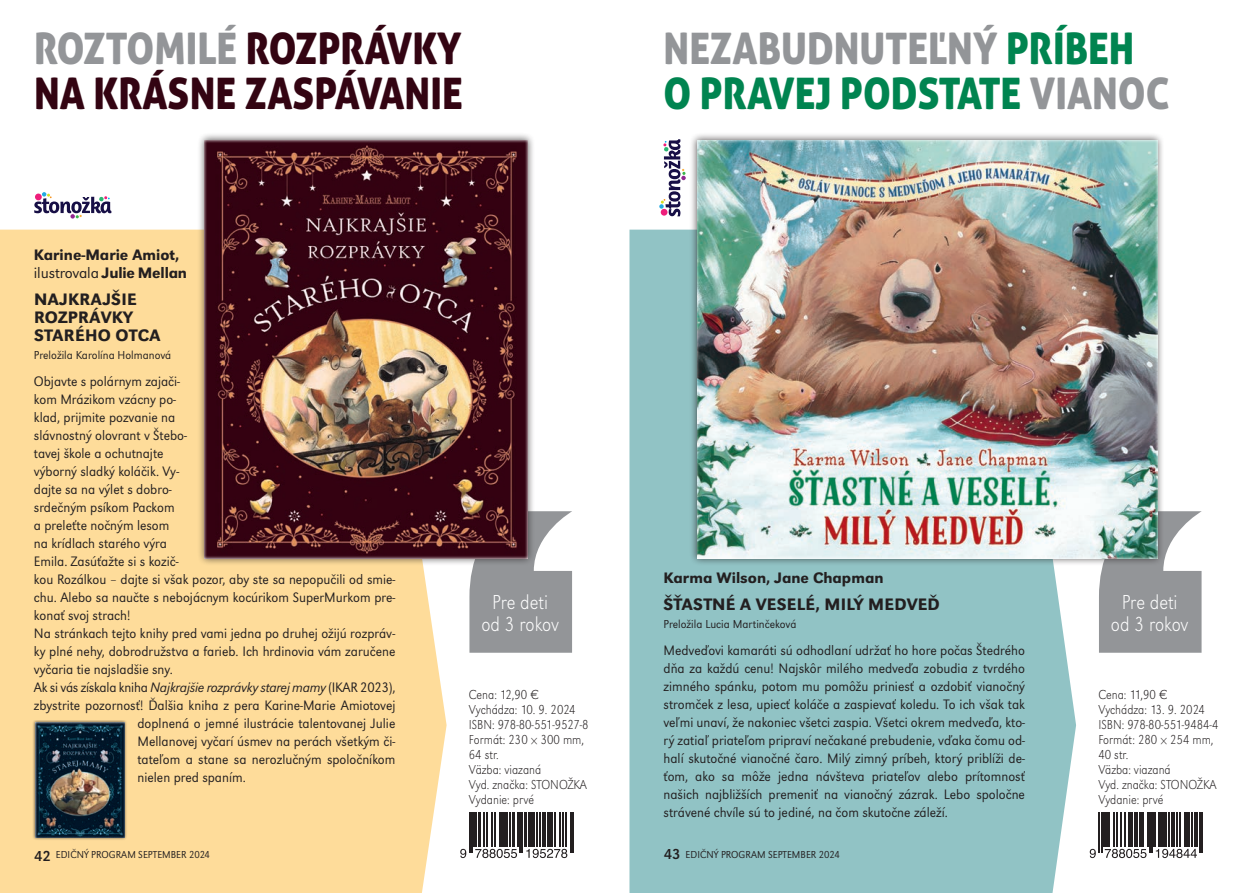
<style>
.page{position:relative;width:1259px;height:893px;background:#fff}
.page>*{position:absolute;margin:0;border:0;box-sizing:border-box;transform-origin:0 0}
.Headline{font:43.5px/45px "Aller Display";color:#008450;scale:.9 1}
.Headline-2{font:43.5px/45px "Aller Display";color:#330412;scale:.9 1}
.t1{font:300 expanded 21px/22.5px "URW Grotesk TOT";color:#fff;text-align:center;scale:.9 1}
.Titul{font:500 17.25px/18px "URW Grotesk TOT";letter-spacing:.015em;color:#231f20}
.Autor{font:500 15.75px "URW Grotesk TOT";color:#231f20}
.Autor-2{font:300 15.75px "URW Grotesk TOT";letter-spacing:-.01em;color:#231f20}
.t2{font:15px "URW Grotesk TOT";color:#231f20}
.Text{font:300 14.25px/18px "URW Grotesk TOT";color:#231f20;text-align:justify;scale:.95 1}
.Data{font:300 expanded 13.5px "URW Grotesk TOT";color:#231f20;scale:.9 1}
.Prelozil{font:300 12px "URW Grotesk TOT";color:#231f20;scale:.95 1}
.t3{font:300 10.5px "URW Grotesk TOT";letter-spacing:.005em;color:#231f20;scale:.95 1}
.s1{color:#939598}
.s2{font-weight:500}
.s3{font-style:italic}
</style>
<div class="page">
<div style="left:0;top:230px;width:446px;height:663px;background:#fedc9a"></div>
<hr style="left:469px;top:812px;width:1px;height:41px;background:#231f20">
<hr style="left:471px;top:812px;width:2px;height:41px;background:#231f20">
<hr style="left:474px;top:812px;width:3px;height:34px;background:#231f20">
<hr style="left:478px;top:812px;width:2px;height:34px;background:#231f20">
<hr style="left:484px;top:812px;width:1px;height:34px;background:#231f20">
<hr style="left:487px;top:812px;width:1px;height:34px;background:#231f20">
<hr style="left:491px;top:812px;width:1px;height:34px;background:#231f20">
<hr style="left:494px;top:812px;width:1px;height:34px;background:#231f20">
<hr style="left:499px;top:812px;width:2px;height:34px;background:#231f20">
<hr style="left:502px;top:812px;width:1px;height:34px;background:#231f20">
<hr style="left:504px;top:812px;width:4px;height:34px;background:#231f20">
<hr style="left:510px;top:812px;width:1px;height:34px;background:#231f20">
<hr style="left:512px;top:812px;width:2px;height:34px;background:#231f20">
<hr style="left:517px;top:812px;width:1px;height:34px;background:#231f20">
<hr style="left:520px;top:812px;width:1px;height:41px;background:#231f20">
<hr style="left:522px;top:812px;width:1px;height:41px;background:#231f20">
<hr style="left:524px;top:812px;width:2px;height:34px;background:#231f20">
<hr style="left:528px;top:812px;width:3px;height:34px;background:#231f20">
<hr style="left:532px;top:812px;width:3px;height:34px;background:#231f20">
<hr style="left:536px;top:812px;width:1px;height:34px;background:#231f20">
<hr style="left:539px;top:812px;width:1px;height:34px;background:#231f20">
<hr style="left:542px;top:812px;width:4px;height:34px;background:#231f20">
<hr style="left:547px;top:812px;width:2px;height:34px;background:#231f20">
<hr style="left:550px;top:812px;width:2px;height:34px;background:#231f20">
<hr style="left:555px;top:812px;width:1px;height:34px;background:#231f20">
<hr style="left:559px;top:812px;width:1px;height:34px;background:#231f20">
<hr style="left:562px;top:812px;width:1px;height:34px;background:#231f20">
<hr style="left:565px;top:812px;width:1px;height:34px;background:#231f20">
<hr style="left:570px;top:812px;width:1px;height:41px;background:#231f20">
<hr style="left:572px;top:812px;width:1px;height:41px;background:#231f20">
<svg style="left:460px;top:849px;width:6px;height:9px"></svg>
<svg style="left:475px;top:849px;width:42px;height:9px"></svg>
<svg style="left:526px;top:849px;width:41px;height:9px"></svg>
<svg style="left:469px;top:511px;width:103px;height:142px;background:#a3a5a7"></svg>
<svg style="left:34px;top:192px;width:77px;height:27px"></svg>
<div style="left:35px;top:194px;width:7px;height:6px;background:#ee1e7b;border-radius:50%"></div>
<div style="left:197px;top:133px;width:338px;height:433px;background:#231f20;opacity:.75"></div>
<img style="left:203px;top:139px;width:326px;height:420px">
<div style="left:33px;top:720px;width:95px;height:121px;background:#231f20;opacity:.75"></div>
<img style="left:35px;top:721px;width:91px;height:117px">
<div style="left:629px;top:230px;width:447px;height:663px;background:#91c3c5"></div>
<hr style="left:1099px;top:812px;width:1px;height:41px;background:#231f20">
<hr style="left:1101px;top:812px;width:1px;height:41px;background:#231f20">
<hr style="left:1103px;top:812px;width:3px;height:34px;background:#231f20">
<hr style="left:1107px;top:812px;width:2px;height:34px;background:#231f20">
<hr style="left:1113px;top:812px;width:1px;height:34px;background:#231f20">
<hr style="left:1116px;top:812px;width:1px;height:34px;background:#231f20">
<hr style="left:1120px;top:812px;width:1px;height:34px;background:#231f20">
<hr style="left:1124px;top:812px;width:1px;height:34px;background:#231f20">
<hr style="left:1128px;top:812px;width:2px;height:34px;background:#231f20">
<hr style="left:1131px;top:812px;width:1px;height:34px;background:#231f20">
<hr style="left:1134px;top:812px;width:3px;height:34px;background:#231f20">
<hr style="left:1139px;top:812px;width:1px;height:34px;background:#231f20">
<hr style="left:1141px;top:812px;width:2px;height:34px;background:#231f20">
<hr style="left:1147px;top:812px;width:1px;height:34px;background:#231f20">
<hr style="left:1149px;top:812px;width:1px;height:41px;background:#231f20">
<hr style="left:1151px;top:812px;width:1px;height:41px;background:#231f20">
<hr style="left:1153px;top:812px;width:2px;height:34px;background:#231f20">
<hr style="left:1158px;top:812px;width:2px;height:34px;background:#231f20">
<hr style="left:1161px;top:812px;width:3px;height:34px;background:#231f20">
<hr style="left:1165px;top:812px;width:1px;height:34px;background:#231f20">
<hr style="left:1169px;top:812px;width:1px;height:34px;background:#231f20">
<hr style="left:1171px;top:812px;width:3px;height:34px;background:#231f20">
<hr style="left:1176px;top:812px;width:1px;height:34px;background:#231f20">
<hr style="left:1179px;top:812px;width:1px;height:34px;background:#231f20">
<hr style="left:1184px;top:812px;width:1px;height:34px;background:#231f20">
<hr style="left:1186px;top:812px;width:3px;height:34px;background:#231f20">
<hr style="left:1191px;top:812px;width:2px;height:34px;background:#231f20">
<hr style="left:1194px;top:812px;width:3px;height:34px;background:#231f20">
<hr style="left:1199px;top:812px;width:1px;height:41px;background:#231f20">
<hr style="left:1201px;top:812px;width:1px;height:41px;background:#231f20">
<svg style="left:1089px;top:849px;width:6px;height:9px"></svg>
<svg style="left:1104px;top:849px;width:42px;height:9px"></svg>
<svg style="left:1155px;top:849px;width:42px;height:9px"></svg>
<svg style="left:1099px;top:511px;width:102px;height:142px;background:#a2a4a7"></svg>
<div style="left:689px;top:133px;width:475px;height:433px;background:#231f20;opacity:.75"></div>
<img style="left:697px;top:139px;width:462px;height:420px">
<svg style="left:659px;top:139px;width:27px;height:77px"></svg>
<div style="left:661px;top:209px;width:6px;height:7px;background:#ee1e7b;border-radius:50%"></div>
<p class="Headline-2" style="left:34px;top:26px;width:478px"><span class="s1">ROZTOMILÉ</span> ROZPRÁVKY<br>NA KRÁSNE ZASPÁVANIE</p>
<p class="Autor" style="left:34px;top:245px;width:147px">Karine-Marie Amiot,</p>
<p class="Autor-2" style="left:34px;top:264px;width:155px">ilustrovala <span class="s2">Julie Mellan</span></p>
<p class="Titul" style="left:34px;top:290px;width:128px">NAJKRAJŠIE<br>ROZPRÁVKY<br>STARÉHO OTCA</p>
<p class="Prelozil" style="left:34px;top:348px;width:146px">Preložila Karolína Holmanová</p>
<p class="Text" style="left:34px;top:372px;width:163px;text-align:left">Objavte s polárnym zajači&shy;kom Mrázikom vzácny po&shy;klad, prijmite pozvanie na slávnostný olovrant v Štebo&shy;tavej škole a ochutnajte výborný sladký koláčik. Vy&shy;dajte sa na výlet s dobro&shy;srdečným psíkom Packom<br>a preleťte nočným lesom na krídlach starého výra<br>Emila. Zasúťažte si s kozič-</p>
<p class="Text" style="left:34px;top:570px;width:382px">kou Rozálkou – dajte si však pozor, aby ste sa nepopučili od smie&shy;chu. Alebo sa naučte s nebojácnym kocúrikom SuperMurkom pre&shy;konať svoj strach!</p>
<p class="Text" style="left:34px;top:624px;width:382px">Na stránkach tejto knihy pred vami jedna po druhej ožijú rozpráv&shy;ky plné nehy, dobrodružstva a farieb. Ich hrdinovia vám zaručene vyčaria tie najsladšie sny.</p>
<p class="Text" style="left:34px;top:678px;width:382px">Ak si vás získala kniha <span class="s3">Najkrajšie rozprávky starej mamy</span> (IKAR 2023),</p>
<p class="Text" style="left:34px;top:696px;width:382px">zbystrite pozornosť! Ďalšia kniha z pera Karine-Marie Amiotovej</p>
<p class="Text" style="left:137px;top:714px;width:273px">doplnená o jemné ilustrácie talentovanej Julie</p>
<p class="Text" style="left:137px;top:732px;width:273px">Mellanovej vyčarí úsmev na perách všetkým či-</p>
<p class="Text" style="left:137px;top:750px;width:273px">tateľom a stane sa nerozlučným spoločníkom</p>
<p class="Text" style="left:137px;top:768px;width:116px">nie len pred spaním.</p>
<p class="t2" style="left:34px;top:847px;width:18px">42</p>
<p class="t3" style="left:56px;top:849px;width:164px">EDIČNÝ PROGRAM SEPTEMBER 2024</p>
<p class="t1" style="left:481px;top:590px;width:88px">Pre deti od 3 rokov</p>
<p class="Data" style="left:469px;top:686px;width:80px">Cena: 12,90 €</p>
<p class="Data" style="left:469px;top:701px;width:120px">Vychádza: 10. 9. 2024</p>
<p class="Data" style="left:469px;top:716px;width:135px">ISBN: 978-80-551-9527-8</p>
<p class="Data" style="left:469px;top:731px;width:129px">Formát: 230 × 300 mm,</p>
<p class="Data" style="left:469px;top:746px;width:35px">64 str.</p>
<p class="Data" style="left:469px;top:761px;width:82px">Väzba: viazaná</p>
<p class="Data" style="left:469px;top:776px;width:133px">Vyd. značka: STONOŽKA</p>
<p class="Data" style="left:469px;top:791px;width:74px">Vydanie: prvé</p>
<p class="Headline" style="left:663px;top:26px;width:564px"><span class="s1">NEZABUDNUTEĽNÝ</span> PRÍBEH<br>O PRAVEJ PODSTATE <span class="s1">VIANOC</span></p>
<p class="Autor" style="left:663px;top:569px;width:221px">Karma Wilson, Jane Chapman</p>
<p class="Titul" style="left:663px;top:596px;width:278px">ŠŤASTNÉ A VESELÉ, MILÝ MEDVEĎ</p>
<p class="Prelozil" style="left:663px;top:618px;width:141px">Preložila Lucia Martinčeková</p>
<p class="Text" style="left:663px;top:642px;width:382px">Medveďovi kamaráti sú odhodlaní udržať ho hore počas Štedrého dňa za každú cenu! Najskôr milého medveďa zobudia z tvrdého zimného spánku, potom mu pomôžu priniesť a ozdobiť vianočný stromček z lesa, upiecť koláče a zaspievať koledu. To ich však tak veľmi unaví, že nakoniec všetci zaspia. Všetci okrem medveďa, kto&shy;rý zatiaľ priateľom pripraví nečakané prebudenie, vďaka čomu od&shy;halí skutočné vianočné čaro. Milý zimný príbeh, ktorý priblíži de&shy;ťom, ako sa môže jedna návšteva priateľov alebo prítomnosť našich najbližších premeniť na vianočný zázrak. Lebo spoločne strávené chvíle sú to jediné, na čom skutočne záleží.</p>
<p class="t2" style="left:664px;top:846px;width:18px">43</p>
<p class="t3" style="left:685px;top:849px;width:164px">EDIČNÝ PROGRAM SEPTEMBER 2024</p>
<p class="t1" style="left:1111px;top:590px;width:88px">Pre deti od 3 rokov</p>
<p class="Data" style="left:1098px;top:686px;width:79px">Cena: 11,90 €</p>
<p class="Data" style="left:1098px;top:701px;width:120px">Vychádza: 13. 9. 2024</p>
<p class="Data" style="left:1098px;top:716px;width:135px">ISBN: 978-80-551-9484-4</p>
<p class="Data" style="left:1098px;top:731px;width:129px">Formát: 280 × 254 mm,</p>
<p class="Data" style="left:1098px;top:746px;width:35px">40 str.</p>
<p class="Data" style="left:1098px;top:761px;width:82px">Väzba: viazaná</p>
<p class="Data" style="left:1098px;top:776px;width:133px">Vyd. značka: STONOŽKA</p>
<p class="Data" style="left:1098px;top:791px;width:74px">Vydanie: prvé</p>
</div>
